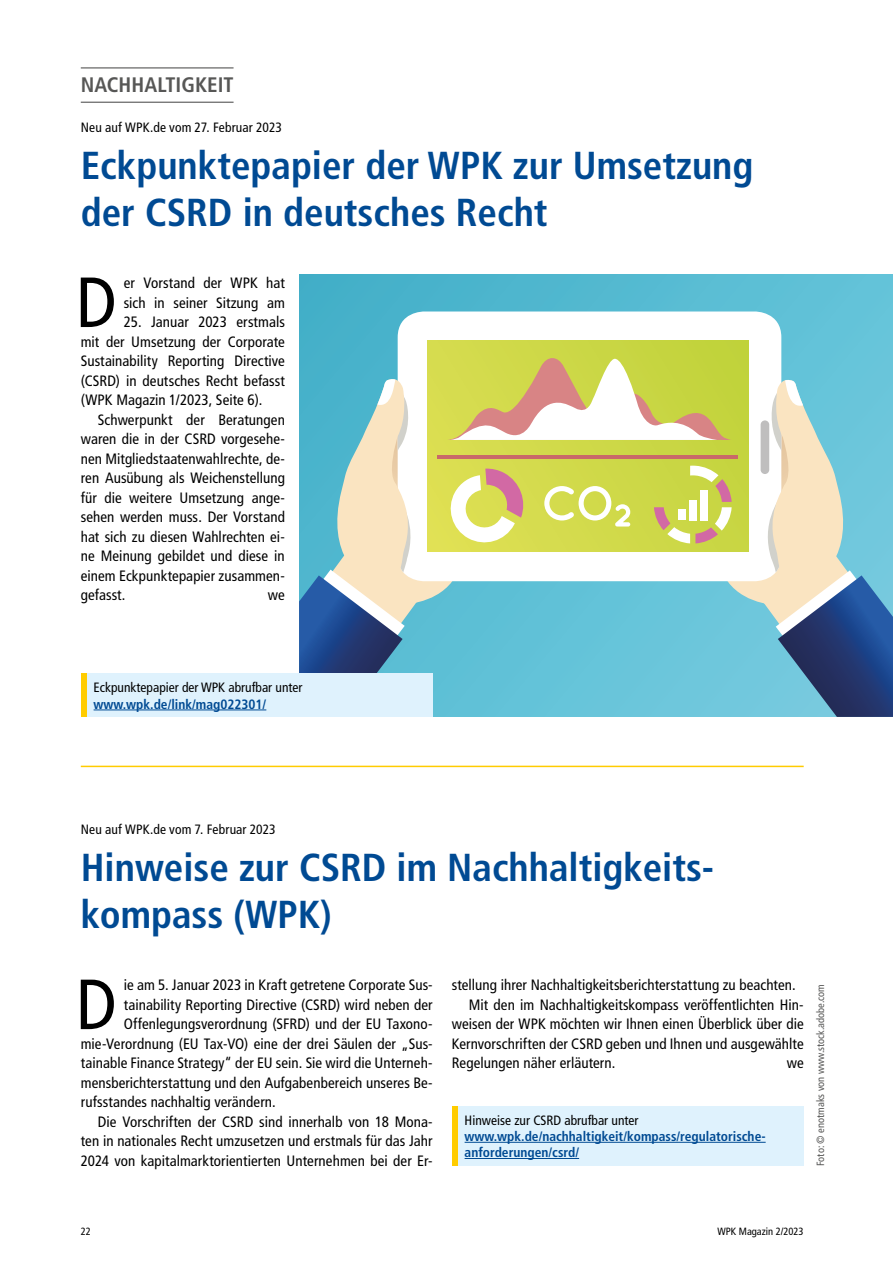
<style>
.page{position:relative;width:893px;height:1263px;background:#fff}
.page>*{position:absolute;margin:0;border:0;box-sizing:border-box;transform-origin:0 0}
.t1{font:condensed 70.8px "Frutiger LT Pro";color:#000}
.t2{font:700 condensed 39px/46.8px "Frutiger LT Pro";color:#004a93}
.t3{font:700 condensed 21px "Frutiger LT Pro";color:#575756}
.t4{font:condensed 15px/19.5px "Frutiger LT Pro";letter-spacing:.005em;color:#000;text-align:justify}
.t5{font:condensed 13.5px "Frutiger LT Pro";color:#000}
.t6{font:700 condensed 13.5px/16.2px "Frutiger LT Pro";color:#004a93}
.t7{font:condensed 10.5px "Frutiger LT Pro";color:#575756}
.t8{font:condensed 10.5px "Frutiger LT Pro";color:#000}
</style>
<div class="page">
<div style="left:299px;top:274px;width:594px;height:443px;background:linear-gradient(to right,#42aec7,#65c4da)"></div>
<div style="left:398px;top:311px;width:383px;height:270px;background:#fff;border-radius:26px"></div>
<div style="left:427px;top:341px;width:321px;height:211px;background:#cad745"></div>
<svg style="left:299px;top:355px;width:594px;height:362px"></svg>
<hr style="left:81px;top:67px;width:153px;height:1px;background:#575756">
<hr style="left:81px;top:102px;width:153px;height:1px;background:#575756">
<div style="left:81px;top:674px;width:7px;height:43px;background:#fc0"></div>
<div style="left:88px;top:674px;width:345px;height:43px;background:#dff2fd"></div>
<hr style="left:94px;top:710px;width:172px;height:1px;background:#004a93">
<div style="left:452px;top:1106px;width:7px;height:60px;background:#fc0"></div>
<div style="left:459px;top:1106px;width:345px;height:60px;background:#dff2fd"></div>
<hr style="left:465px;top:1142px;width:301px;height:1px;background:#004a93">
<hr style="left:465px;top:1158px;width:114px;height:1px;background:#004a93">
<hr style="left:81px;top:766px;width:723px;height:1px;background:#fc0">
<h3 class="t3" style="left:81px;top:73px;width:154px">NACHHALTIGKEIT</h3>
<p class="t5" style="left:81px;top:119px;width:203px">Neu auf WPK.de vom 27. Februar 2023</p>
<h2 class="t2" style="left:81px;top:142px;width:674px">Eckpunktepapier der WPK zur Umsetzung der CSRD in deutsches Recht</h2>
<h1 class="t1" style="left:76px;top:261px;width:42px">D</h1>
<p class="t4" style="left:124px;top:273px;width:163px">er Vorstand der WPK hat sich in seiner Sitzung am</p>
<p class="t4" style="left:81px;top:312px;width:206px;text-indent:43px">25. Januar 2023 erstmals mit der Umsetzung der Corporate Sustainability Reporting Directive (CSRD) in deutsches Recht befasst (WPK Magazin 1/2023, Seite 6).</p>
<p class="t4" style="left:81px;top:410px;width:206px;text-indent:17px">Schwerpunkt der Beratungen waren die in der CSRD vorgesehe&shy;nen Mitgliedstaatenwahlrechte, de&shy;ren Ausübung als Weichenstellung für die weitere Umsetzung ange&shy;sehen werden muss. Der Vorstand hat sich zu diesen Wahlrechten ei&shy;ne Meinung gebildet und diese in einem Eckpunktepapier zusammen&shy;gefasst.</p>
<p class="t4" style="left:268px;top:585px;width:18px">we</p>
<p class="t5" style="left:94px;top:680px;width:210px">Eckpunktepapier der WPK abrufbar unter</p>
<p class="t6" style="left:94px;top:696px;width:174px">www.wpk.de/link/mag022301/</p>
<p class="t5" style="left:81px;top:821px;width:196px">Neu auf WPK.de vom 7. Februar 2023</p>
<h2 class="t2" style="left:81px;top:844px;width:632px">Hinweise zur CSRD im Nachhaltigkeits&shy;kompass (WPK)</h2>
<h1 class="t1" style="left:76px;top:963px;width:42px">D</h1>
<p class="t4" style="left:124px;top:975px;width:310px">ie am 5. Januar 2023 in Kraft getretene Corporate Sus-</p>
<p class="t4" style="left:124px;top:995px;width:310px">tainability Reporting Directive (CSRD) wird neben der</p>
<p class="t4" style="left:124px;top:1014px;width:310px">Offenlegungsverordnung (SFRD) und der EU Taxono-</p>
<p class="t4" style="left:81px;top:1034px;width:353px">mie-Verordnung (EU Tax-VO) eine der drei Säulen der „Sus-</p>
<p class="t4" style="left:81px;top:1053px;width:353px">tainable Finance Strategy“ der EU sein. Sie wird die Unterneh-</p>
<p class="t4" style="left:81px;top:1073px;width:353px">mensberichterstattung und den Aufgabenbereich unseres Be-</p>
<p class="t4" style="left:81px;top:1092px;width:197px">rufsstandes nachhaltig verändern.</p>
<p class="t4" style="left:98px;top:1112px;width:336px">Die Vorschriften der CSRD sind innerhalb von 18 Mona-</p>
<p class="t4" style="left:81px;top:1131px;width:353px">ten in nationales Recht umzusetzen und erstmals für das Jahr</p>
<p class="t4" style="left:81px;top:1151px;width:353px">2024 von kapitalmarktorientierten Unternehmen bei der Er-</p>
<p class="t4" style="left:452px;top:975px;width:345px">stellung ihrer Nachhaltigkeitsberichterstattung zu beachten.</p>
<p class="t4" style="left:469px;top:995px;width:336px">Mit den im Nachhaltigkeitskompass veröffentlichten Hin-</p>
<p class="t4" style="left:452px;top:1014px;width:353px">weisen der WPK möchten wir Ihnen einen Überblick über die</p>
<p class="t4" style="left:452px;top:1034px;width:353px">Kernvorschriften der CSRD geben und Ihnen und ausgewählte</p>
<p class="t4" style="left:452px;top:1053px;width:165px">Regelungen näher erläutern.</p>
<p class="t4" style="left:787px;top:1053px;width:18px">we</p>
<p class="t5" style="left:465px;top:1112px;width:175px">Hinweise zur CSRD abrufbar unter</p>
<p class="t6" style="left:465px;top:1128px;width:303px">www.wpk.de/nachhaltigkeit/kompass/regulatorische&shy;anforderungen/csrd/</p>
<p class="t7" style="left:814px;top:1166px;width:183px;rotate:-90deg">Foto: © enotmaks von www.stock.adobe.com</p>
<p class="t8" style="left:81px;top:1225px;width:12px">22</p>
<p class="t8" style="left:717px;top:1225px;width:88px">WPK Magazin 2/2023</p>
</div>
